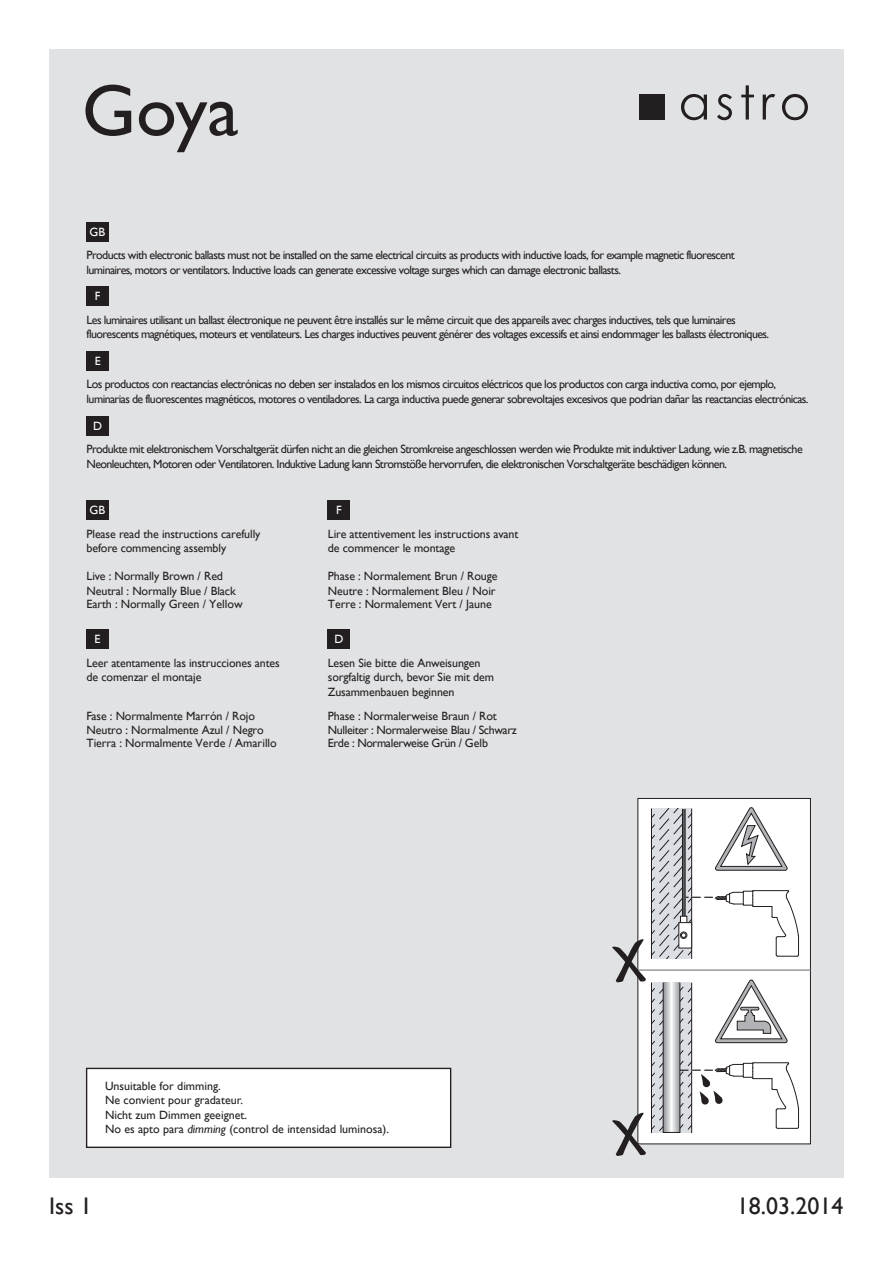
<style>
.page{position:relative;width:893px;height:1263px;background:#fff}
.page>*{position:absolute;margin:0;border:0;box-sizing:border-box;transform-origin:0 0}
.t1{font:73.5px "Gill Sans";color:#231f20}
.t2{font:24px "Gill Sans";color:#231f20}
.t3{font:12px/14.4px "Gill Sans";letter-spacing:-.05em;color:#231f20}
.t4{font:12px/14.4px "Gill Sans";letter-spacing:-.01em;color:#231f20}
.t5{font:12px/14.4px "Gill Sans";color:#231f20}
.t6{font:12px/14.4px "Gill Sans";letter-spacing:-.025em;color:#231f20}
.t7{font:12px "Gill Sans";letter-spacing:-.03em;color:#231f20}
.t8{font:12px "Gill Sans";color:#fff}
.s1{font-style:italic}
</style>
<div class="page">
<div style="left:49px;top:49px;width:795px;height:1129px;background:#e1e2e4"></div>
<svg style="left:681px;top:94px;width:26px;height:26px"></svg>
<svg style="left:717px;top:94px;width:15px;height:26px"></svg>
<svg style="left:741px;top:85px;width:13px;height:35px"></svg>
<svg style="left:763px;top:94px;width:12px;height:26px"></svg>
<svg style="left:782px;top:94px;width:26px;height:26px"></svg>
<div style="left:639px;top:94px;width:25px;height:26px;background:#231f20"></div>
<div style="left:637px;top:798px;width:174px;height:346px;background:#fff;border:1px solid #231f20"></div>
<div style="left:87px;top:287px;width:22px;height:19px;background:#231f20"></div>
<div style="left:87px;top:351px;width:22px;height:19px;background:#231f20"></div>
<div style="left:87px;top:416px;width:22px;height:19px;background:#231f20"></div>
<div style="left:86px;top:1068px;width:365px;height:80px;background:#fff;border:1px solid #231f20"></div>
<div style="left:87px;top:222px;width:22px;height:19px;background:#231f20"></div>
<div style="left:87px;top:501px;width:22px;height:19px;background:#231f20"></div>
<div style="left:87px;top:630px;width:22px;height:19px;background:#231f20"></div>
<div style="left:328px;top:630px;width:22px;height:19px;background:#231f20"></div>
<div style="left:328px;top:501px;width:22px;height:19px;background:#231f20"></div>
<hr style="left:637px;top:969px;width:173px;height:2px;background:#939598">
<svg style="left:612px;top:807px;width:187px;height:349px"></svg>
<h1 class="t1" style="left:82px;top:68px;width:159px">Goya</h1>
<p class="t8" style="left:90px;top:225px;width:17px">GB</p>
<p class="t3" style="left:87px;top:248px;width:650px">Products with electronic ballasts must not be installed on the same electrical circuits as products with inductive loads, for example magnetic fluorescent luminaires, motors or ventilators. Inductive loads can generate excessive voltage surges which can damage electronic ballasts.</p>
<p class="t8" style="left:95px;top:289px;width:7px">F</p>
<p class="t3" style="left:87px;top:313px;width:684px">Les luminaires utilisant un ballast électronique ne peuvent être installés sur le même circuit que des appareils avec charges inductives, tels que luminaires fluorescents magnétiques, moteurs et ventilateurs. Les charges inductives peuvent générer des voltages excessifs et ainsi endommager les ballasts électroniques.</p>
<p class="t8" style="left:95px;top:354px;width:8px">E</p>
<p class="t3" style="left:87px;top:377px;width:723px">Los productos con reactancias electrónicas no deben ser instalados en los mismos circuitos eléctricos que los productos con carga inductiva como, por ejemplo, luminarias de fluorescentes magnéticos, motores o ventiladores. La carga inductiva puede generar sobrevoltajes excesivos que podrian dañar las reactancias electrónicas.</p>
<p class="t8" style="left:93px;top:418px;width:11px">D</p>
<p class="t3" style="left:87px;top:442px;width:718px">Produkte mit elektronischem Vorschaltgerät dürfen nicht an die gleichen Stromkreise angeschlossen werden wie Produkte mit induktiver Ladung, wie z.B. magnetische<br>Neonleuchten, Motoren oder Ventilatoren. Induktive Ladung kann Stromstöße hervorrufen, die elektronischen Vorschaltgeräte beschädigen können.</p>
<p class="t8" style="left:90px;top:503px;width:17px">GB</p>
<p class="t4" style="left:87px;top:526px;width:175px">Please read the instructions carefully before commencing assembly</p>
<p class="t4" style="left:87px;top:569px;width:151px">Live : Normally Brown / Red<br>Neutral : Normally Blue / Black</p>
<p class="t8" style="left:336px;top:503px;width:7px">F</p>
<p class="t4" style="left:328px;top:526px;width:192px">Lire attentivement les instructions avant de commencer le montage</p>
<p class="t4" style="left:328px;top:569px;width:171px">Phase : Normalement Brun / Rouge<br>Neutre : Normalement Bleu / Noir</p>
<p class="t4" style="left:87px;top:597px;width:158px">Earth : Normally Green / Yellow</p>
<p class="t4" style="left:328px;top:597px;width:165px">Terre : Normalement Vert / Jaune</p>
<p class="t8" style="left:95px;top:632px;width:7px">E</p>
<p class="t8" style="left:334px;top:632px;width:10px">D</p>
<p class="t4" style="left:87px;top:656px;width:195px">Leer atentamente las instrucciones antes de comenzar el montaje</p>
<p class="t4" style="left:87px;top:709px;width:179px">Fase : Normalmente Marrón / Rojo<br>Neutro : Normalmente Azul / Negro</p>
<p class="t4" style="left:328px;top:656px;width:168px">Lesen Sie bitte die Anweisungen sorgfaltig durch, bevor Sie mit dem<br>Zusammenbauen beginnen</p>
<p class="t6" style="left:328px;top:709px;width:190px">Phase : Normalerweise Braun / Rot<br>Nulleiter : Normalerweise Blau / Schwarz</p>
<p class="t4" style="left:87px;top:736px;width:192px">Tierra : Normalmente Verde / Amarillo</p>
<p class="t7" style="left:328px;top:736px;width:162px">Erde : Normalerweise Grün / Gelb</p>
<p class="t5" style="left:105px;top:1079px;width:286px">Unsuitable for dimming.<br>Ne convient pour gradateur.<br>Nicht zum Dimmen geeignet.<br>No es apto para <span class="s1">dimming</span> (control de intensidad luminosa).</p>
<h2 class="t2" style="left:49px;top:1192px;width:45px">Iss 1</h2>
<h2 class="t2" style="left:737px;top:1192px;width:108px">18.03.2014</h2>
</div>
